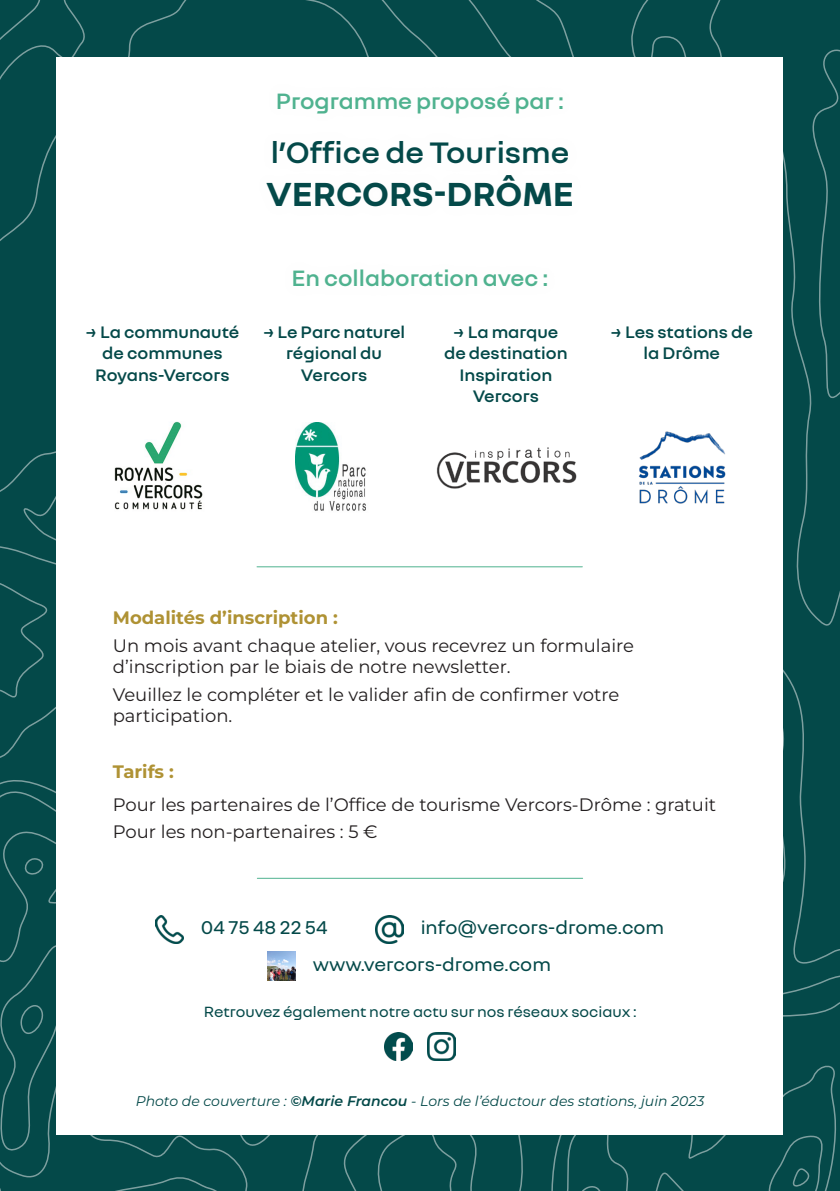
<style>
.page{position:relative;width:840px;height:1191px;background:#fff}
.page>*{position:absolute;margin:0;border:0;box-sizing:border-box;transform-origin:0 0}
._01-_titre_26vf{font:700 36px "Nouvel R";color:#044949}
._01-_titre_26vf-2{font:600 32px "Nouvel R";color:#044949}
._01-_titre_26vf-3{font:600 24px "Nouvel R";color:#4fb28f}
.coordonens{font:20px "Nouvel R";color:#044949}
.inscription{font:18px/21.6px "Montserrat";color:#231f20}
.collaborateurs{font:600 18px/21.6px "Nouvel R";color:#044949;text-align:center}
.Style_de_paragraphe_1{font:700 18px "Montserrat";color:#af9234}
.coordonens-2{font:16px "Nouvel R";color:#044949}
._03-_corps_base_12bk{font:italic 14px "Montserrat";color:#044949}
.s1{font-weight:600}
</style>
<div class="page">
<div style="left:0;top:634px;width:839px;height:557px;background:#044949"></div>
<svg style="left:333px;top:1134px;width:153px;height:57px"></svg>
<svg style="left:0;top:776px;width:255px;height:415px"></svg>
<svg style="left:782px;top:654px;width:10px;height:316px"></svg>
<div style="left:756px;top:0;width:83px;height:634px;background:#044949"></div>
<div style="left:802px;top:7px;width:37px;height:411px;background:#044949"></div>
<svg style="left:760px;top:1132px;width:71px;height:59px"></svg>
<svg style="left:0;top:820px;width:223px;height:371px"></svg>
<div style="left:0;top:0;width:756px;height:755px;background:#044949"></div>
<div style="left:56px;top:57px;width:726px;height:1077px;background:#fff"></div>
<img style="left:384px;top:1032px;width:28px;height:28px">
<img style="left:427px;top:1032px;width:28px;height:28px">
<img style="left:638px;top:431px;width:88px;height:73px">
<img style="left:436px;top:447px;width:141px;height:42px">
<img style="left:114px;top:421px;width:89px;height:89px">
<img style="left:155px;top:915px;width:29px;height:28px">
<img style="left:375px;top:915px;width:28px;height:28px">
<img style="left:267px;top:951px;width:28px;height:29px">
<hr style="left:257px;top:877px;width:325px;height:1px;background:#4fb28f">
<hr style="left:257px;top:566px;width:325px;height:1px;background:#4fb28f">
<img style="left:295px;top:422px;width:71px;height:89px">
<p class="_01-_titre_26vf-3" style="left:276px;top:85px;width:289px">Programme proposé par :</p>
<p class="_01-_titre_26vf-2" style="left:270px;top:132px;width:300px">l’Office de Tourisme</p>
<p class="_01-_titre_26vf" style="left:266px;top:171px;width:309px">VERCORS-DRÔME</p>
<p class="_01-_titre_26vf-3" style="left:291px;top:263px;width:258px">En collaboration avec :</p>
<p class="collaborateurs" style="left:85px;top:320px;width:155px">→ La communauté de communes<br>Royans-Vercors</p>
<p class="collaborateurs" style="left:444px;top:320px;width:125px">→ La marque de destination<br>Inspiration<br>Vercors</p>
<p class="collaborateurs" style="left:610px;top:320px;width:144px">→ Les stations de la Drôme</p>
<p class="collaborateurs" style="left:263px;top:320px;width:144px">→ Le Parc naturel régional du<br>Vercors</p>
<p class="Style_de_paragraphe_1" style="left:113px;top:605px;width:226px">Modalités d’inscription :</p>
<p class="inscription" style="left:113px;top:634px;width:522px">Un mois avant chaque atelier, vous recevrez un formulaire d’inscription par le biais de notre newsletter.</p>
<p class="inscription" style="left:113px;top:683px;width:507px">Veuillez le compléter et le valider afin de confirmer votre participation.</p>
<p class="Style_de_paragraphe_1" style="left:113px;top:758px;width:63px">Tarifs :</p>
<p class="inscription" style="left:113px;top:793px;width:604px">Pour les partenaires de l’Office de tourisme Vercors-Drôme : gratuit</p>
<p class="inscription" style="left:113px;top:820px;width:266px">Pour les non-partenaires : 5 €</p>
<p class="coordonens" style="left:201px;top:915px;width:128px">04 75 48 22 54</p>
<p class="coordonens" style="left:420px;top:915px;width:245px">info@vercors-drome.com</p>
<p class="coordonens" style="left:312px;top:951px;width:239px">www.vercors-drome.com</p>
<p class="coordonens-2" style="left:204px;top:1001px;width:434px">Retrouvez également notre actu sur nos réseaux sociaux :</p>
<p class="_03-_corps_base_12bk" style="left:136px;top:1091px;width:570px">Photo de couverture : <span class="s1">©Marie Francou</span> - Lors de l’éductour des stations, juin 2023</p>
</div>
